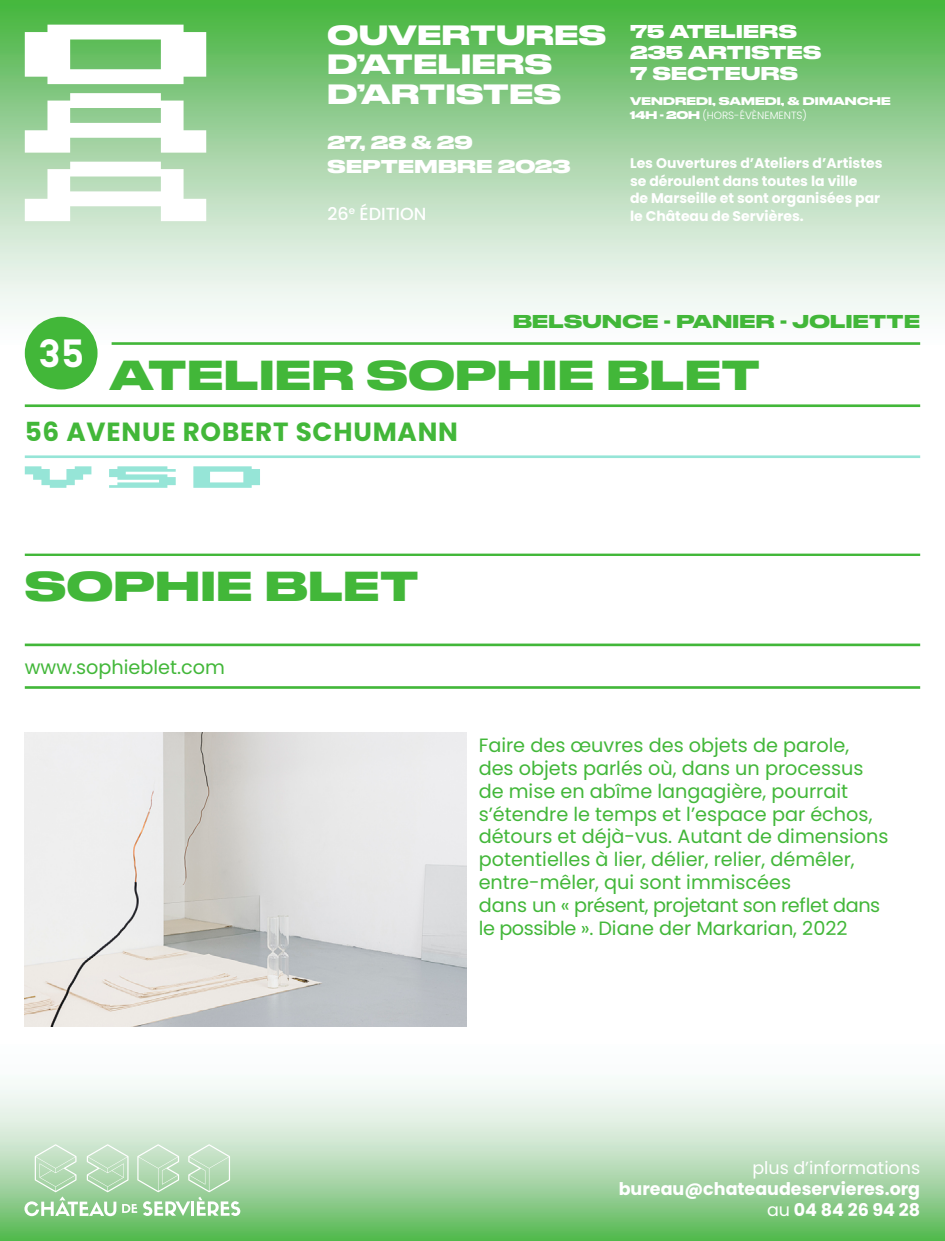
<style>
.page{position:relative;width:945px;height:1241px;background:#fff}
.page>*{position:absolute;margin:0;border:0;box-sizing:border-box;transform-origin:0 0}
.t1{font:700 39.38px "Druk Wide";letter-spacing:.02em;color:#42b739}
.t2{font:700 39.38px "Simplon BP";color:#fff}
.t3{font:700 26.25px/29.8px "Druk Wide";letter-spacing:.02em;color:#fff}
.t4{font:700 26.25px "Poppins";letter-spacing:.03em;color:#42b739}
.t5{font:19.25px/22.8px "Poppins";color:#42b739}
.t6{font:700 17.5px/21px "Druk Wide";letter-spacing:.02em;color:#fff}
.t7{font:700 17.5px/21px "Poppins";color:#fff;text-align:right}
.t8{font:700 17.5px "Druk Wide";letter-spacing:.02em;color:#42b739}
.t9{font:17.5px "Poppins";color:#fff}
.t10{font:500 17.5px "Poppins";color:#fff}
.t11{font:700 14px/17.5px "Poppins";color:#fff}
.t12{font:700 10.5px "Druk Wide";letter-spacing:.01em;color:#fff}
.t13{font:300 10.5px "Poppins";color:#fff}
.s1{font-family:"Druk Wide";font-weight:700}
.s2{font-weight:400}
</style>
<div class="page">
<svg style="left:0;top:1087px;width:945px;height:153px;background:#b4dcb4"></svg>
<svg style="left:24px;top:1144px;width:216px;height:71px;background:#b7dcb7"></svg>
<div style="left:0;top:0;width:945px;height:345px;background:linear-gradient(to bottom,#4cb347,#fff)"></div>
<svg style="left:25px;top:25px;width:181px;height:59px"></svg>
<svg style="left:25px;top:93px;width:181px;height:60px"></svg>
<svg style="left:25px;top:162px;width:181px;height:59px"></svg>
<hr style="left:112px;top:342px;width:808px;height:3px;background:#42b739">
<hr style="left:25px;top:404px;width:895px;height:3px;background:#42b739">
<hr style="left:25px;top:455px;width:895px;height:3px;background:#96e5d7">
<hr style="left:25px;top:553px;width:895px;height:3px;background:#42b739">
<hr style="left:25px;top:643px;width:895px;height:3px;background:#42b739">
<hr style="left:25px;top:686px;width:895px;height:2px;background:#42b739">
<div style="left:25px;top:317px;width:73px;height:72px;background:#42b739;border-radius:50%"></div>
<svg style="left:25px;top:466px;width:66px;height:21px"></svg>
<svg style="left:193px;top:466px;width:67px;height:21px"></svg>
<svg style="left:109px;top:466px;width:67px;height:21px"></svg>
<img style="left:25px;top:732px;width:441px;height:294px">
<h2 class="t3" style="left:328px;top:18px;width:280px">OUVERTURES<br>D’ATELIERS<br>D’ARTISTES</h2>
<p class="t6" style="left:327px;top:129px;width:245px;line-height:23.6px">27, 28 &amp; 29<br>SEPTEMBRE 2023</p>
<p class="t10" style="left:327px;top:201px;width:101px">26<sup>e</sup> ÉDITION</p>
<p class="t6" style="left:630px;top:20px;width:193px">75 ATELIERS<br>235 ARTISTES<br>7 SECTEURS</p>
<p class="t12" style="left:630px;top:92px;width:262px">VENDREDI, SAMEDI, &amp; DIMANCHE</p>
<p class="t13" style="left:630px;top:108px;width:178px"><span class="s1">14H - 20H</span> (HORS-ÉVÈNEMENTS)</p>
<p class="t11" style="left:630px;top:154px;width:254px">Les Ouvertures d’Ateliers d’Artistes se déroulent dans toutes la ville<br>de Marseille et sont organisées par le Château de Servières.</p>
<p class="t8" style="left:513px;top:307px;width:408px">BELSUNCE - PANIER - JOLIETTE</p>
<h1 class="t2" style="left:39px;top:331px;width:46px">35</h1>
<h1 class="t1" style="left:110px;top:342px;width:652px">ATELIER SOPHIE BLET</h1>
<h2 class="t4" style="left:25px;top:413px;width:435px">56 AVENUE ROBERT SCHUMANN</h2>
<h1 class="t1" style="left:25px;top:553px;width:395px">SOPHIE BLET</h1>
<p class="t5" style="left:25px;top:655px;width:202px">www.sophieblet.com</p>
<p class="t5" style="left:479px;top:734px;width:411px">Faire des œuvres des objets de parole, des objets parlés où, dans un processus de mise en abîme langagière, pourrait s’étendre le temps et l’espace par échos, détours et déjà-vus. Autant de dimensions potentielles à lier, délier, relier, démêler, entre-mêler, qui sont immiscées<br>dans un « présent, projetant son reflet dans le possible ». Diane der Markarian, 2022</p>
<p class="t9" style="left:752px;top:1155px;width:169px">plus d’informations</p>
<p class="t7" style="left:619px;top:1178px;width:303px">bureau@chateaudeservieres.org <span class="s2">au</span> 04 84 26 94 28</p>
</div>
